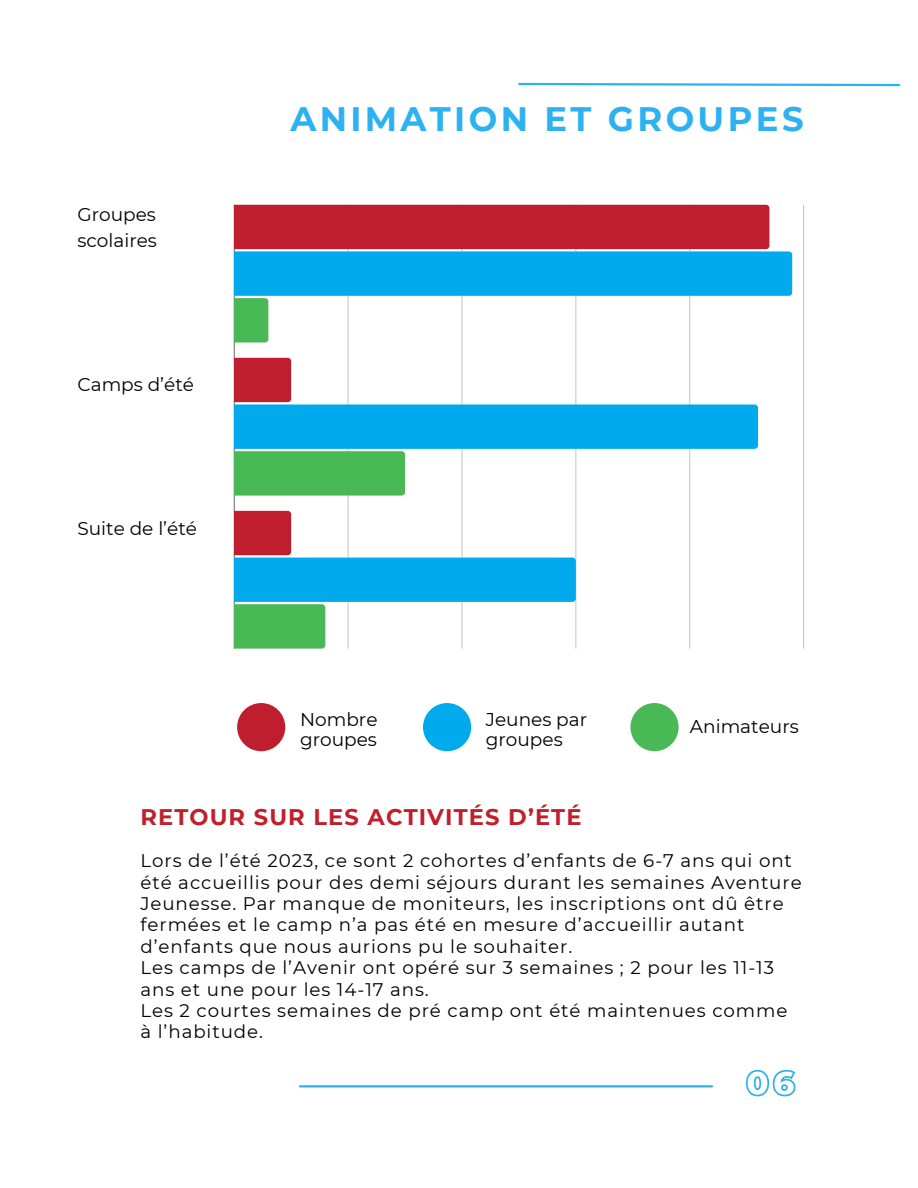
<style>
.page{position:relative;width:918px;height:1188px;background:#fff}
.page>*{position:absolute;margin:0;border:0;box-sizing:border-box;transform-origin:0 0}
.t1{font:700 33.9px "Montserrat";letter-spacing:.1em;color:#2cb1f1}
.t2{font:700 22.5px "Montserrat";letter-spacing:.05em;color:#bf202b}
.t3{font:18.45px/20.2px "Montserrat";color:#000}
.t4{font:18.3px/21.3px "Montserrat";letter-spacing:.05em;color:#000}
</style>
<div class="page">
<hr style="left:234px;top:205px;width:1px;height:444px;background:#000;opacity:.6">
<hr style="left:348px;top:205px;width:1px;height:444px;background:#d8d8d8">
<hr style="left:462px;top:205px;width:1px;height:444px;background:#e0e0e0">
<hr style="left:575px;top:205px;width:1px;height:444px;background:#d7d7d7">
<hr style="left:689px;top:205px;width:1px;height:444px;background:#cfcfcf">
<hr style="left:803px;top:205px;width:1px;height:444px;background:#c7c7c7">
<svg style="left:234px;top:205px;width:558px;height:138px"></svg>
<svg style="left:234px;top:358px;width:524px;height:138px"></svg>
<svg style="left:234px;top:511px;width:342px;height:138px"></svg>
<div style="left:237px;top:703px;width:48px;height:48px;background:#bf1e2e;border-radius:50%"></div>
<div style="left:423px;top:703px;width:48px;height:48px;background:#00aaec;border-radius:50%"></div>
<div style="left:630px;top:703px;width:49px;height:48px;background:#48b954;border-radius:50%"></div>
<svg style="left:518px;top:82px;width:382px;height:5px"></svg>
<hr style="left:300px;top:1085px;width:412px;height:2px;background:#2cb1f1">
<svg style="left:745px;top:1069px;width:51px;height:28px"></svg>
<p class="t3" style="left:77px;top:201px;width:81px;line-height:25.8px">Groupes scolaires</p>
<h1 class="t3" style="left:77px;top:374px;width:118px">Camps d’été</h1>
<p class="t3" style="left:77px;top:518px;width:121px">Suite de l’été</p>
<p class="t1" style="left:290px;top:98px;width:515px">ANIMATION ET GROUPES</p>
<p class="t3" style="left:300px;top:709px;width:79px">Nombre groupes</p>
<p class="t3" style="left:486px;top:709px;width:103px">Jeunes par groupes</p>
<p class="t3" style="left:690px;top:716px;width:110px">Animateurs</p>
<p class="t2" style="left:140px;top:804px;width:443px">RETOUR SUR LES ACTIVITÉS D’ÉTÉ</p>
<h2 class="t4" style="left:140px;top:850px;width:663px">Lors de l’été 2023, ce sont 2 cohortes d’enfants de 6-7 ans qui ont été accueillis pour des demi séjours durant les semaines Aventure Jeunesse. Par manque de moniteurs, les inscriptions ont dû être fermées et le camp n’a pas été en mesure d’accueillir autant d’enfants que nous aurions pu le souhaiter.</h2>
<p class="t4" style="left:140px;top:957px;width:635px">Les camps de l’Avenir ont opéré sur 3 semaines ; 2 pour les 11-13 ans et une pour les 14-17 ans.</p>
<p class="t4" style="left:140px;top:1000px;width:649px">Les 2 courtes semaines de pré camp ont été maintenues comme à l’habitude.</p>
</div>
